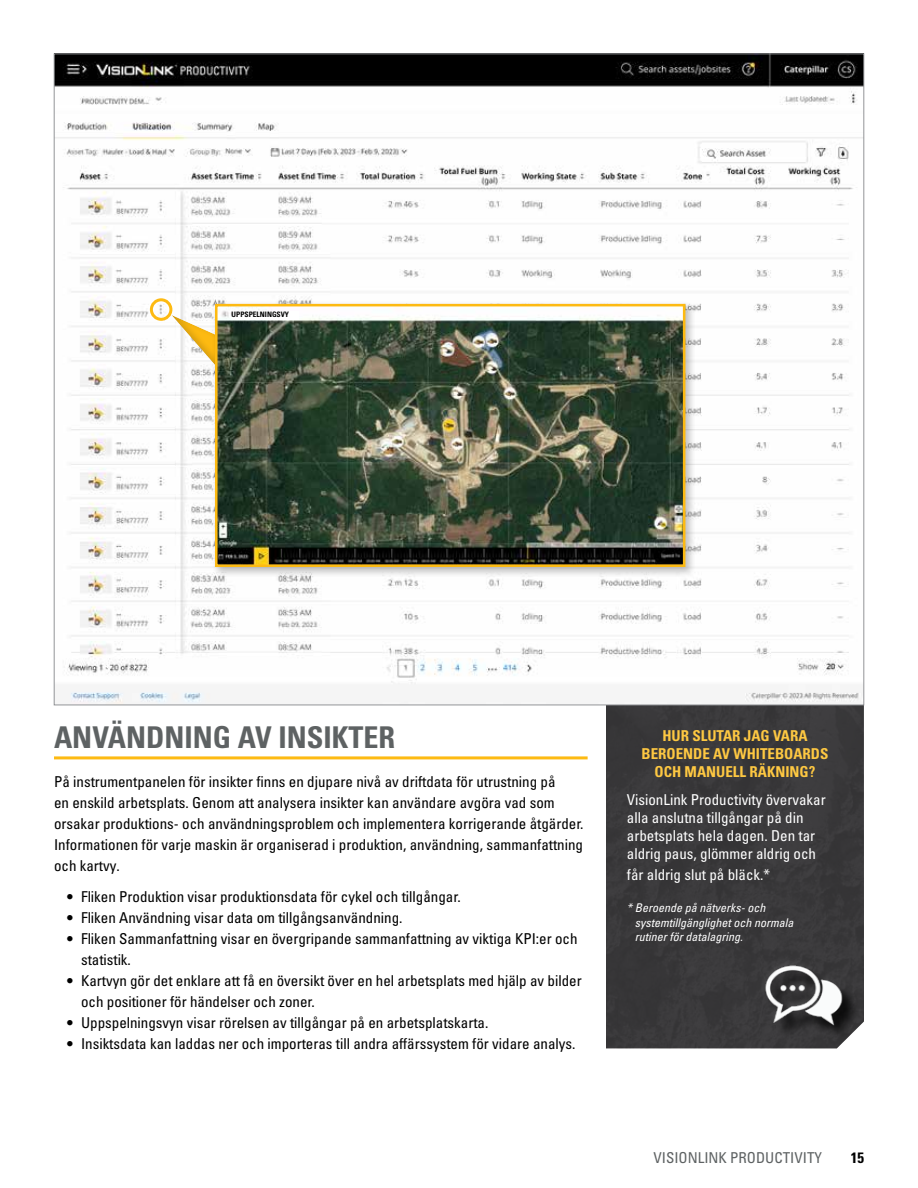
<style>
.page{position:relative;width:918px;height:1188px;background:#fff}
.page>*{position:absolute;margin:0;border:0;box-sizing:border-box;transform-origin:0 0}
.t1{font:30px "Univers LTCYR 67 Bold Cond";color:#5e6263}
.t2{font:condensed 15px/21px "Univers LTCYR 57";color:#000}
.t3{font:condensed 15px/18px "Univers LTCYR 57";color:#fff}
.t4{font:15px/18px "Univers LTCYR 67 Bold Cond";color:#fec842;text-align:center}
.t5{font:condensed 15px "Univers LTCYR 57";color:#5e6263}
.t6{font:15px "Univers LTCYR 67 Bold Cond";color:#000}
.t7{font:12px/14.4px "Univers LTCYR 57 Condensed Obl";color:#fff}
.t8{font:7.5px "Univers LTCYR 67 Bold Cond";color:#000}
</style>
<div class="page">
<hr style="left:54px;top:756px;width:534px;height:3px;background:#fdba12">
<div style="left:606px;top:705px;width:258px;height:343px;background:#3a393b"></div>
<div style="left:768px;top:968px;width:92px;height:74px;background:#000;opacity:.75"></div>
<img style="left:756px;top:958px;width:93px;height:79px">
<img style="left:56px;top:56px;width:806px;height:647px">
<div style="left:150px;top:298px;width:22px;height:23px;border:3px solid #fdba12;border-radius:50%"></div>
<svg style="left:151px;top:290px;width:143px;height:128px"></svg>
<div style="left:212px;top:301px;width:485px;height:277px;background:#000;opacity:.25"></div>
<img style="left:219px;top:308px;width:462px;height:255px">
<div style="left:215px;top:304px;width:470px;height:263px;border:3px solid #fdba12"></div>
<div style="left:232px;top:311px;width:67px;height:8px;background:#fff"></div>
<p class="t8" style="left:232px;top:310px;width:59px">UPPSPELNINGSVY</p>
<h1 class="t1" style="left:54px;top:719px;width:343px">ANVÄNDNING AV INSIKTER</h1>
<p class="t2" style="left:54px;top:770px;width:531px">På instrumentpanelen för insikter finns en djupare nivå av driftdata för utrustning på<br>en enskild arbetsplats. Genom att analysera insikter kan användare avgöra vad som orsakar produktions- och användningsproblem och implementera korrigerande åtgärder.<br>Informationen för varje maskin är organiserad i produktion, användning, sammanfattning och kartvy.</p>
<p class="t2" style="left:68px;top:886px;width:395px">• Fliken Produktion visar produktionsdata för cykel och tillgångar.</p>
<p class="t2" style="left:68px;top:907px;width:337px">• Fliken Användning visar data om tillgångsanvändning.</p>
<p class="t2" style="left:81px;top:928px;width:498px;text-indent:-14px">• Fliken Sammanfattning visar en övergripande sammanfattning av viktiga KPI:er och statistik.</p>
<p class="t2" style="left:81px;top:970px;width:502px;text-indent:-14px">• Kartvyn gör det enklare att få en översikt över en hel arbetsplats med hjälp av bilder och positioner för händelser och zoner.</p>
<p class="t2" style="left:68px;top:1012px;width:422px">• Uppspelningsvyn visar rörelsen av tillgångar på en arbetsplatskarta.</p>
<p class="t2" style="left:68px;top:1033px;width:509px">• Insiktsdata kan laddas ner och importeras till andra affärssystem för vidare analys.</p>
<p class="t4" style="left:642px;top:726px;width:188px">HUR SLUTAR JAG VARA<br>BEROENDE AV WHITEBOARDS<br>OCH MANUELL RÄKNING?</p>
<p class="t3" style="left:627px;top:790px;width:200px">VisionLink Productivity övervakar alla anslutna tillgångar på din arbetsplats hela dagen. Den tar aldrig paus, glömmer aldrig och</p>
<p class="t3" style="left:627px;top:865px;width:145px">får aldrig slut på bläck.*</p>
<p class="t7" style="left:635px;top:901px;width:160px;text-indent:-8px">* Beroende på nätverks- och systemtillgänglighet och normala rutiner för datalagring.</p>
<p class="t5" style="left:654px;top:1148px;width:170px">VISIONLINK PRODUCTIVITY</p>
<p class="t6" style="left:851px;top:1148px;width:15px">15</p>
</div>
